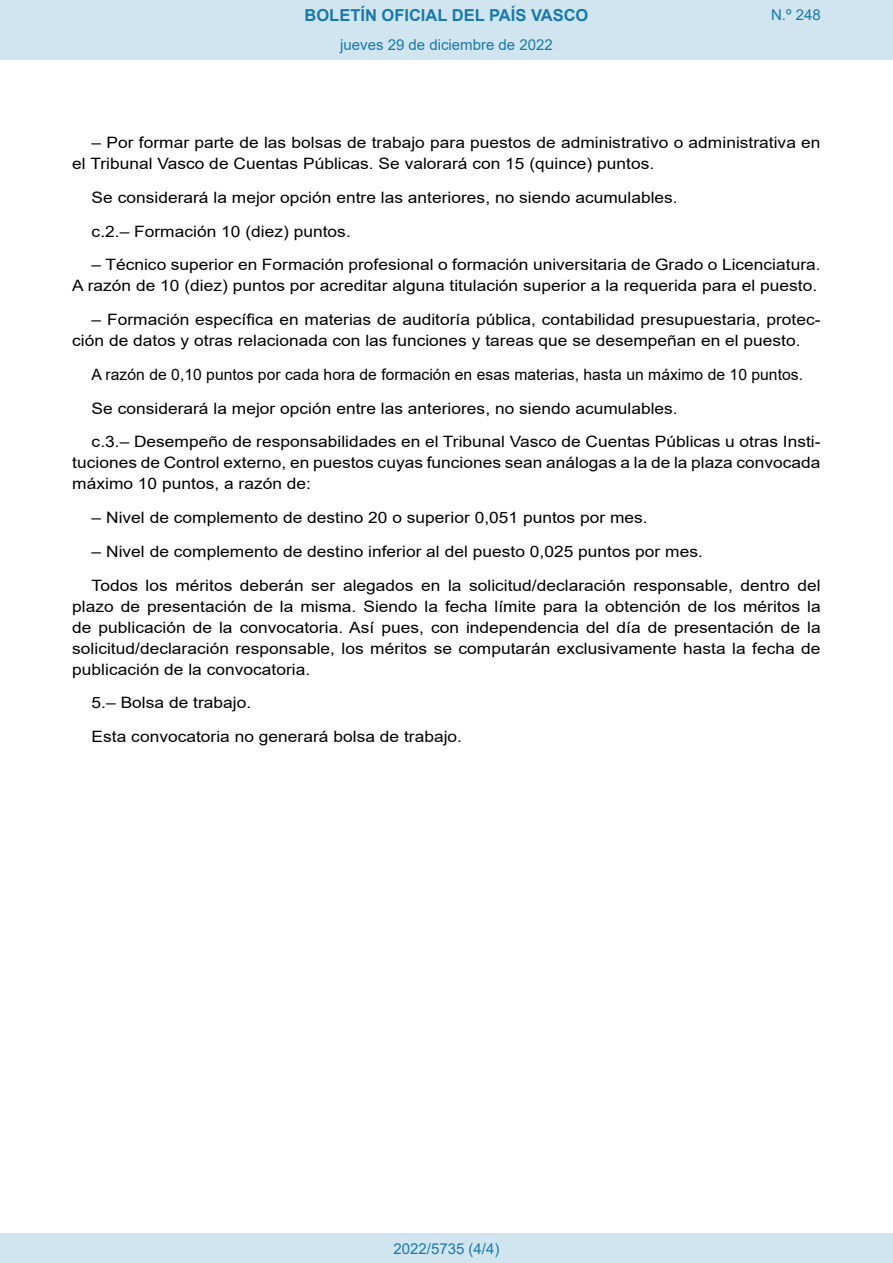
<style>
.page{position:relative;width:893px;height:1263px;background:#fff}
.page>*{position:absolute;margin:0;border:0;box-sizing:border-box;transform-origin:0 0}
.t1{font:700 16.5px "Arial";color:#1879ad}
.BOPVDetalle{font:15.6px/21px "Arial";color:#000;scale:1.11 1}
.BOPVDetalle-2{font:15.6px "Arial";color:#000}
.Paginacion_Centro{font:15px "Arial";color:#1879ad}
</style>
<div class="page">
<div style="left:0;top:0;width:893px;height:60px;background:#d0e5f0"></div>
<div style="left:0;top:1233px;width:893px;height:30px;background:#d0e5f0"></div>
<p class="t1" style="left:305px;top:3px;width:285px">BOLETÍN OFICIAL DEL PAÍS VASCO</p>
<p class="Paginacion_Centro" style="left:340px;top:35px;width:214px">jueves 29 de diciembre de 2022</p>
<p class="Paginacion_Centro" style="left:771px;top:5px;width:51px">N.º 248</p>
<p class="BOPVDetalle" style="left:72px;top:132px;width:676px;text-indent:19px">– Por formar parte de las bolsas de trabajo para puestos de administrativo o administrativa en el Tribunal Vasco de Cuentas Públicas. Se valorará con 15 (quince) puntos.</p>
<p class="BOPVDetalle" style="left:92px;top:187px;width:530px">Se considerará la mejor opción entre las anteriores, no siendo acumulables.</p>
<p class="BOPVDetalle" style="left:92px;top:221px;width:235px">c.2.– Formación 10 (diez) puntos.</p>
<p class="BOPVDetalle" style="left:72px;top:254px;width:676px;text-align:right">– Técnico superior en Formación profesional o formación universitaria de Grado o Licenciatura.<br>A razón de 10 (diez) puntos por acreditar alguna titulación superior a la requerida para el puesto.</p>
<p class="BOPVDetalle" style="left:72px;top:309px;width:676px;text-indent:19px">– Formación específica en materias de auditoría pública, contabilidad presupuestaria, protec&shy;ción de datos y otras relacionada con las funciones y tareas que se desempeñan en el puesto.</p>
<p class="BOPVDetalle-2" style="left:92px;top:364px;width:713px">A razón de 0,10 puntos por cada hora de formación en esas materias, hasta un máximo de 10 puntos.</p>
<p class="BOPVDetalle" style="left:92px;top:398px;width:530px">Se considerará la mejor opción entre las anteriores, no siendo acumulables.</p>
<p class="BOPVDetalle" style="left:72px;top:431px;width:676px;text-align:justify;text-indent:19px">c.3.– Desempeño de responsabilidades en el Tribunal Vasco de Cuentas Públicas u otras Insti&shy;tuciones de Control externo, en puestos cuyas funciones sean análogas a la de la plaza convocada máximo 10 puntos, a razón de:</p>
<p class="BOPVDetalle" style="left:92px;top:507px;width:502px">– Nivel de complemento de destino 20 o superior 0,051 puntos por mes.</p>
<p class="BOPVDetalle" style="left:92px;top:541px;width:552px">– Nivel de complemento de destino inferior al del puesto 0,025 puntos por mes.</p>
<p class="BOPVDetalle" style="left:72px;top:575px;width:676px;text-align:justify;text-indent:19px">Todos los méritos deberán ser alegados en la solicitud/declaración responsable, dentro del plazo de presentación de la misma. Siendo la fecha límite para la obtención de los méritos la de publicación de la convocatoria. Así pues, con independencia del día de presentación de la solicitud/declaración responsable, los méritos se computarán exclusivamente hasta la fecha de publicación de la convocatoria.</p>
<p class="BOPVDetalle" style="left:92px;top:692px;width:145px">5.– Bolsa de trabajo.</p>
<p class="BOPVDetalle" style="left:92px;top:726px;width:335px">Esta convocatoria no generará bolsa de trabajo.</p>
<p class="Paginacion_Centro" style="left:393px;top:1238px;width:107px">2022/5735 (4/4)</p>
</div>
